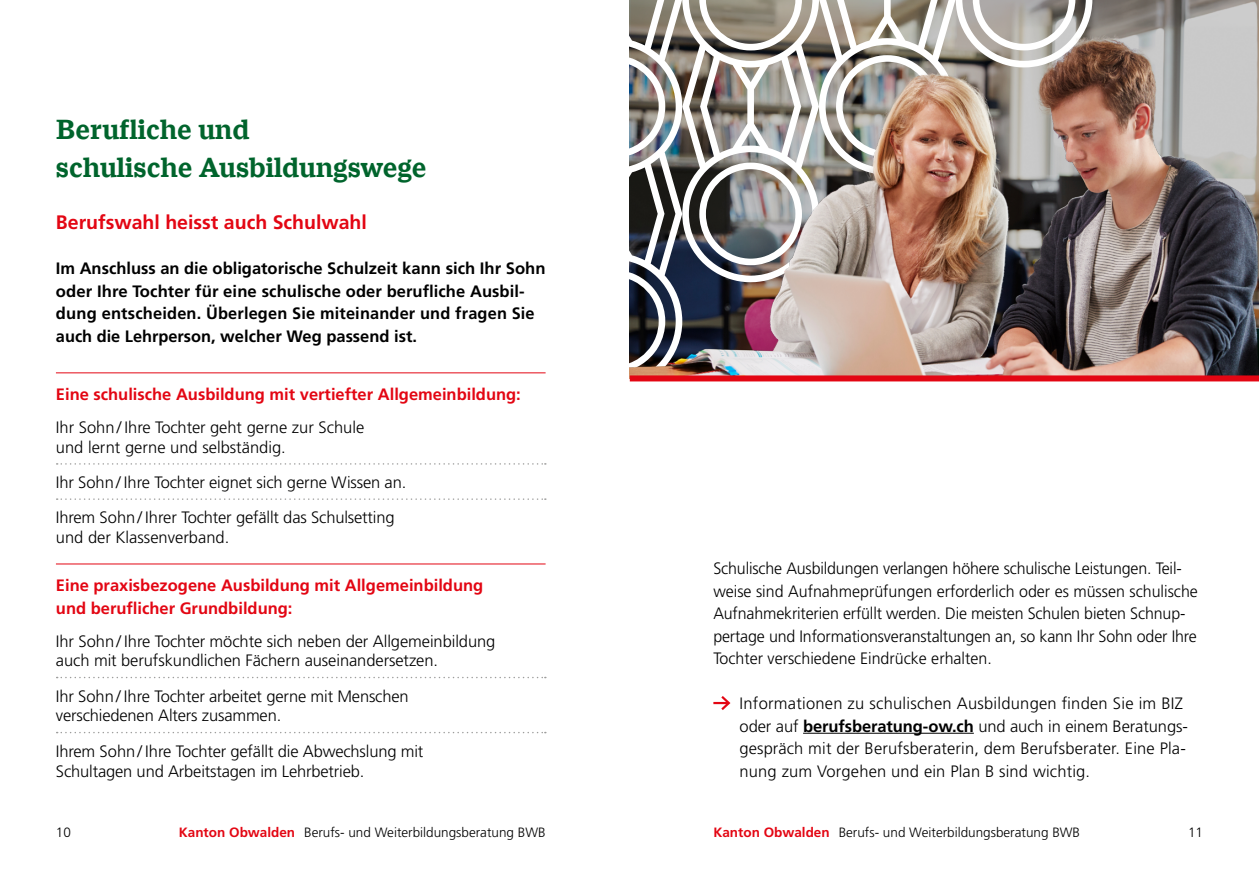
<style>
.page{position:relative;width:1259px;height:893px;background:#fff}
.page>*{position:absolute;margin:0;border:0;box-sizing:border-box;transform-origin:0 0}
.t1{font:700 30px/37.5px "Macklin Text";color:#00642c}
.t2{font:700 19.5px "Frutiger LT Pro";color:#e30613}
.t3{font:300 16.5px/22.5px "Frutiger LT Pro";letter-spacing:-.005em;color:#000}
.t4{font:700 16.5px/22.5px "Frutiger LT Pro";letter-spacing:.005em;color:#000}
.t5{font:700 16.5px/22.5px "Frutiger LT Pro";color:#e30613}
.t6{font:300 13.5px "Frutiger LT Pro";color:#000}
.s1{font-weight:700}
.s2{font-weight:700;color:#e30613}
</style>
<div class="page">
<hr style="left:56px;top:372px;width:489px;height:1px;background:#e30613">
<svg style="left:57px;top:463px;width:489px;height:2px"></svg>
<svg style="left:57px;top:498px;width:489px;height:2px"></svg>
<hr style="left:56px;top:564px;width:489px;height:1px;background:#e30613">
<svg style="left:57px;top:677px;width:489px;height:1px"></svg>
<svg style="left:57px;top:732px;width:489px;height:1px"></svg>
<hr style="left:803px;top:733px;width:171px;height:1px;background:#000">
<svg style="left:713px;top:696px;width:17px;height:14px"></svg>
<img style="left:629px;top:0;width:630px;height:377px">
<img style="left:630px;top:0;width:462px;height:375px">
<div style="left:630px;top:375px;width:629px;height:6px;background:#e30613"></div>
<h1 class="t1" style="left:56px;top:110px;width:372px">Berufliche und<br>schulische Ausbildungswege</h1>
<p class="t2" style="left:56px;top:211px;width:312px">Berufswahl heisst auch Schulwahl</p>
<p class="t4" style="left:56px;top:257px;width:491px">Im Anschluss an die obligatorische Schulzeit kann sich Ihr Sohn oder Ihre Tochter für eine schulische oder berufliche Ausbil&shy;dung entscheiden. Überlegen Sie miteinander und fragen Sie auch die Lehrperson, welcher Weg passend ist.</p>
<p class="t5" style="left:56px;top:383px;width:466px">Eine schulische Ausbildung mit vertiefter Allgemeinbildung:</p>
<p class="t3" style="left:56px;top:417px;width:310px;line-height:19.8px">Ihr Sohn/ Ihre Tochter geht gerne zur Schule und lernt gerne und selbständig.</p>
<p class="t3" style="left:56px;top:465px;width:352px;line-height:35.2px">Ihr Sohn/ Ihre Tochter eignet sich gerne Wissen an.<br>Ihrem Sohn/ Ihrer Tochter gefällt das Schulsetting</p>
<p class="t3" style="left:56px;top:526px;width:175px">und der Klassenverband.</p>
<p class="t5" style="left:56px;top:574px;width:429px">Eine praxisbezogene Ausbildung mit Allgemeinbildung und beruflicher Grundbildung:</p>
<p class="t3" style="left:56px;top:631px;width:441px;line-height:19.8px">Ihr Sohn/ Ihre Tochter möchte sich neben der Allgemeinbildung auch mit berufskundlichen Fächern auseinandersetzen.</p>
<p class="t3" style="left:56px;top:686px;width:354px;line-height:19.8px">Ihr Sohn/ Ihre Tochter arbeitet gerne mit Menschen verschiedenen Alters zusammen.</p>
<p class="t3" style="left:56px;top:741px;width:369px;line-height:19.8px">Ihrem Sohn/ Ihre Tochter gefällt die Abwechslung mit<br>Schultagen und Arbeitstagen im Lehrbetrieb.</p>
<p class="t3" style="left:713px;top:557px;width:486px">Schulische Ausbildungen verlangen höhere schulische Leistungen. Teil&shy;weise sind Aufnahmeprüfungen erforderlich oder es müssen schulische Aufnahmekriterien erfüllt werden. Die meisten Schulen bieten Schnup&shy;pertage und Informationsveranstaltungen an, so kann Ihr Sohn oder Ihre Tochter verschiedene Eindrücke erhalten.</p>
<p class="t3" style="left:739px;top:692px;width:450px">Informationen zu schulischen Ausbildungen finden Sie im BIZ oder auf <span class="s1">berufsberatung-ow.ch</span> und auch in einem Beratungs&shy;gespräch mit der Berufsberaterin, dem Berufsberater. Eine Pla&shy;nung zum Vorgehen und ein Plan B sind wichtig.</p>
<p class="t6" style="left:56px;top:824px;width:17px">10</p>
<p class="t6" style="left:179px;top:824px;width:368px"><span class="s2">Kanton Obwalden</span> Berufs- und Weiterbildungsberatung BWB</p>
<p class="t6" style="left:713px;top:824px;width:368px"><span class="s2">Kanton Obwalden</span> Berufs- und Weiterbildungsberatung BWB</p>
<p class="t6" style="left:1188px;top:824px;width:17px">11</p>
</div>
